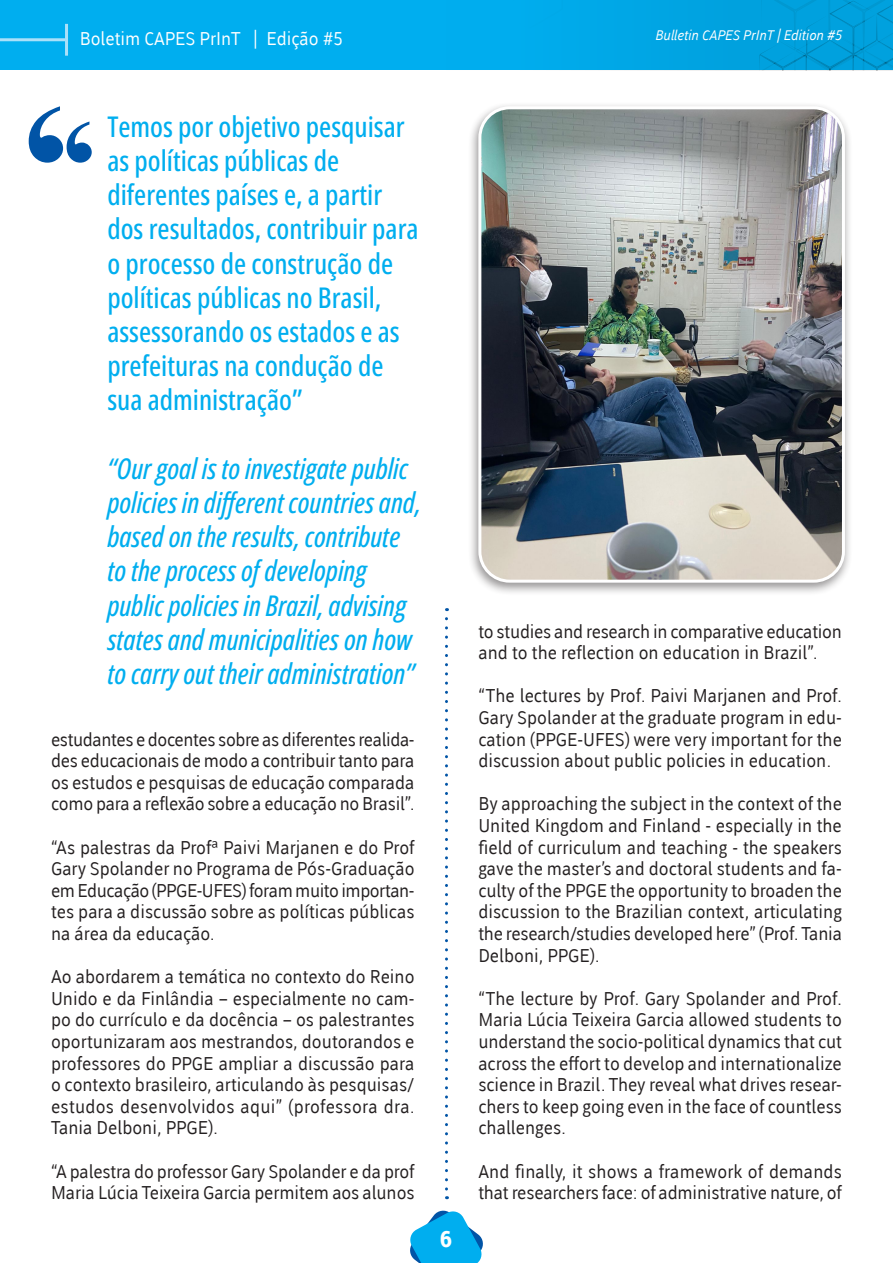
<style>
.page{position:relative;width:893px;height:1263px;background:#fff}
.page>*{position:absolute;margin:0;border:0;box-sizing:border-box;transform-origin:0 0}
.corpo_texto{font:500 28.5px/34.2px "Open Sans Condensed";color:#00aeef}
.corpo_texto-2{font:italic 500 28.5px/34.2px "Open Sans Condensed";color:#00aeef}
.t1{font:800 22.5px "Ufes Sans";color:#fff}
.corpo_texto-3{font:18px/21.6px "Ufes Sans";letter-spacing:-.005em;color:#231f20;text-align:justify}
.t2{font:18px "Ufes Sans";color:#fff}
.t3{font:italic 13.5px "Ufes Sans";color:#fff}
</style>
<div class="page">
<svg style="left:410px;top:1210px;width:73px;height:53px"></svg>
<div style="left:0;top:1px;width:893px;height:69px;background:#00aeef"></div>
<hr style="left:0;top:38px;width:65px;height:3px;background:#aae0f9">
<hr style="left:65px;top:24px;width:3px;height:32px;background:#aae0f9">
<div style="left:446px;top:0;width:447px;height:70px;background:#00a6e5"></div>
<svg style="left:759px;top:0;width:134px;height:70px"></svg>
<div style="left:446px;top:0;width:75px;height:70px;background:#00adee"></div>
<div style="left:468px;top:101px;width:385px;height:495px;background:#231f20;opacity:.48"></div>
<img style="left:480px;top:108px;width:363px;height:473px">
<div style="left:478px;top:106px;width:367px;height:477px;border:3px solid #fff;border-radius:30px"></div>
<svg style="left:445px;top:619px;width:3px;height:580px"></svg>
<svg style="left:29px;top:106px;width:63px;height:57px"></svg>
<p class="t2" style="left:80px;top:28px;width:264px">Boletim CAPES PrInT | Edição #5</p>
<p class="t3" style="left:655px;top:28px;width:188px">Bulletin CAPES PrInT | Edition #5</p>
<p class="corpo_texto" style="left:107px;top:109px;width:313px">Temos por objetivo pesquisar as políticas públicas de diferentes países e, a partir dos resultados, contribuir para o processo de construção de políticas públicas no Brasil, assessorando os estados e as prefeituras na condução de sua administração”</p>
<p class="corpo_texto-2" style="left:107px;top:450px;width:315px">“Our goal is to investigate public policies in different countries and, based on the results, contribute to the process of developing public policies in Brazil, advising states and municipalities on how to carry out their administration”</p>
<p class="corpo_texto-3" style="left:51px;top:729px;width:365px">estudantes e docentes sobre as diferentes realida&shy;des educacionais de modo a contribuir tanto para os estudos e pesquisas de educação comparada como para a reflexão sobre a educação no Brasil”.</p>
<p class="corpo_texto-3" style="left:51px;top:837px;width:365px">“As palestras da Profª Paivi Marjanen e do Prof Gary Spolander no Programa de Pós-Graduação em Educação (PPGE-UFES) foram muito importan&shy;tes para a discussão sobre as políticas públicas na área da educação.</p>
<p class="corpo_texto-3" style="left:51px;top:966px;width:365px">Ao abordarem a temática no contexto do Reino Unido e da Finlândia – especialmente no cam&shy;po do currículo e da docência – os palestrantes oportunizaram aos mestrandos, doutorandos e professores do PPGE ampliar a discussão para o contexto brasileiro, articulando às pesquisas/ estudos desenvolvidos aqui” (professora dra.<br>Tania Delboni, PPGE).</p>
<p class="corpo_texto-3" style="left:51px;top:1161px;width:365px">“A palestra do professor Gary Spolander e da prof<br>Maria Lúcia Teixeira Garcia permitem aos alunos</p>
<p class="t1" style="left:440px;top:1226px;width:14px">6</p>
<p class="corpo_texto-3" style="left:478px;top:621px;width:365px">to studies and research in comparative education and to the reflection on education in Brazil”.</p>
<p class="corpo_texto-3" style="left:478px;top:685px;width:365px">“The lectures by Prof. Paivi Marjanen and Prof.<br>Gary Spolander at the graduate program in edu&shy;cation (PPGE-UFES) were very important for the discussion about public policies in education.</p>
<p class="corpo_texto-3" style="left:478px;top:793px;width:365px">By approaching the subject in the context of the United Kingdom and Finland - especially in the field of curriculum and teaching - the speakers gave the master’s and doctoral students and fa&shy;culty of the PPGE the opportunity to broaden the discussion to the Brazilian context, articulating the research/studies developed here” (Prof. Tania Delboni, PPGE).</p>
<p class="corpo_texto-3" style="left:478px;top:988px;width:365px">“The lecture by Prof. Gary Spolander and Prof.<br>Maria Lúcia Teixeira Garcia allowed students to understand the socio-political dynamics that cut across the effort to develop and internationalize science in Brazil. They reveal what drives resear&shy;chers to keep going even in the face of countless challenges.</p>
<p class="corpo_texto-3" style="left:478px;top:1161px;width:365px">And finally, it shows a framework of demands that researchers face: of administrative nature, of</p>
</div>
